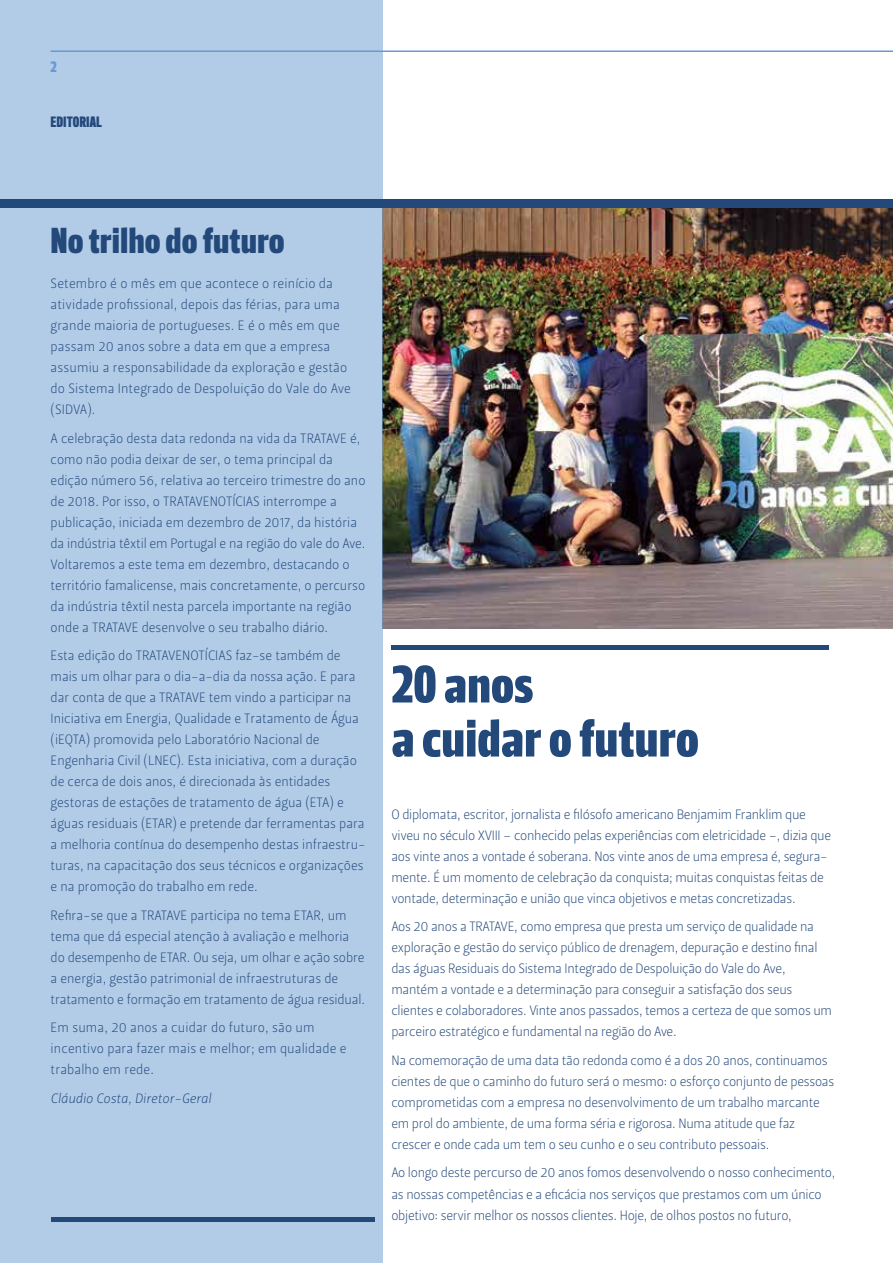
<style>
.page{position:relative;width:893px;height:1263px;background:#fff}
.page>*{position:absolute;margin:0;border:0;box-sizing:border-box;transform-origin:0 0}
.t1{font:52.5px/54px "Leitura Headline Sans";color:#23487a}
.t2{font:36px "Leitura Headline Sans";color:#23487a}
.t3{font:15px "Leitura Headline Sans";color:#23487a}
.t4{font:15px "Leitura Headline Sans";color:#659ad2}
.t5{font:13.5px/21px "Leitura Sans Grot 1";letter-spacing:-.01em;color:#23487a}
.t6{font:13.5px/21px "Leitura Sans Grot 1";letter-spacing:.01em;color:#23487a}
.t7{font:13.5px "Leitura Sans Italic 1";color:#23487a}
</style>
<div class="page">
<img style="left:383px;top:208px;width:510px;height:420px">
<div style="left:0;top:0;width:383px;height:1263px;background:#b2cce8"></div>
<hr style="left:51px;top:50px;width:842px;height:2px;background:#659ad2">
<hr style="left:51px;top:1217px;width:323px;height:4px;background:#23487a">
<div style="left:0;top:200px;width:893px;height:8px;background:#23487a"></div>
<div style="left:391px;top:645px;width:438px;height:5px;background:#23487a"></div>
<p class="t4" style="left:51px;top:58px;width:8px">2</p>
<p class="t3" style="left:51px;top:113px;width:52px">EDITORIAL</p>
<h2 class="t2" style="left:51px;top:219px;width:236px">No trilho do futuro</h2>
<p class="t6" style="left:51px;top:273px;width:302px">Setembro é o mês em que acontece o reinício da atividade profissional, depois das férias, para uma grande maioria de portugueses. E é o mês em que passam 20 anos sobre a data em que a empresa assumiu a responsabilidade da exploração e gestão do Sistema Integrado de Despoluição do Vale do Ave (SIDVA).</p>
<p class="t5" style="left:51px;top:428px;width:316px">A celebração desta data redonda na vida da TRATAVE é, como não podia deixar de ser, o tema principal da edição número 56, relativa ao terceiro trimestre do ano de 2018. Por isso, o TRATAVENOTÍCIAS interrompe a publicação, iniciada em dezembro de 2017, da história da indústria têxtil em Portugal e na região do vale do Ave.<br>Voltaremos a este tema em dezembro, destacando o território famalicense, mais concretamente, o percurso da indústria têxtil nesta parcela importante na região onde a TRATAVE desenvolve o seu trabalho diário.</p>
<p class="t5" style="left:51px;top:645px;width:317px">Esta edição do TRATAVENOTÍCIAS faz-se também de mais um olhar para o dia-a-dia da nossa ação. E para dar conta de que a TRATAVE tem vindo a participar na Iniciativa em Energia, Qualidade e Tratamento de Água (iEQTA) promovida pelo Laboratório Nacional de Engenharia Civil (LNEC). Esta iniciativa, com a duração de cerca de dois anos, é direcionada às entidades gestoras de estações de tratamento de água (ETA) e águas residuais (ETAR) e pretende dar ferramentas para a melhoria contínua do desempenho destas infraestru&shy;turas, na capacitação dos seus técnicos e organizações e na promoção do trabalho em rede.</p>
<p class="t5" style="left:51px;top:905px;width:316px">Refira-se que a TRATAVE participa no tema ETAR, um tema que dá especial atenção à avaliação e melhoria do desempenho de ETAR. Ou seja, um olhar e ação sobre a energia, gestão patrimonial de infraestruturas de tratamento e formação em tratamento de água residual.</p>
<p class="t6" style="left:51px;top:1017px;width:297px">Em suma, 20 anos a cuidar do futuro, são um incentivo para fazer mais e melhor; em qualidade e trabalho em rede.</p>
<p class="t7" style="left:51px;top:1090px;width:162px">Cláudio Costa, Diretor-Geral</p>
<h1 class="t1" style="left:391px;top:658px;width:309px">20 anos<br>a cuidar o futuro</h1>
<p class="t5" style="left:391px;top:804px;width:441px">O diplomata, escritor, jornalista e filósofo americano Benjamim Franklim que viveu no século XVIII – conhecido pelas experiências com eletricidade –, dizia que aos vinte anos a vontade é soberana. Nos vinte anos de uma empresa é, segura&shy;mente. É um momento de celebração da conquista; muitas conquistas feitas de vontade, determinação e união que vinca objetivos e metas concretizadas.</p>
<p class="t5" style="left:391px;top:916px;width:442px">Aos 20 anos a TRATAVE, como empresa que presta um serviço de qualidade na exploração e gestão do serviço público de drenagem, depuração e destino final das águas Residuais do Sistema Integrado de Despoluição do Vale do Ave, mantém a vontade e a determinação para conseguir a satisfação dos seus clientes e colaboradores. Vinte anos passados, temos a certeza de que somos um parceiro estratégico e fundamental na região do Ave.</p>
<p class="t5" style="left:391px;top:1050px;width:444px">Na comemoração de uma data tão redonda como é a dos 20 anos, continuamos cientes de que o caminho do futuro será o mesmo: o esforço conjunto de pessoas comprometidas com a empresa no desenvolvimento de um trabalho marcante em prol do ambiente, de uma forma séria e rigorosa. Numa atitude que faz crescer e onde cada um tem o seu cunho e o seu contributo pessoais.</p>
<p class="t5" style="left:391px;top:1162px;width:445px">Ao longo deste percurso de 20 anos fomos desenvolvendo o nosso conhecimento, as nossas competências e a eficácia nos serviços que prestamos com um único objetivo: servir melhor os nossos clientes. Hoje, de olhos postos no futuro,</p>
</div>
